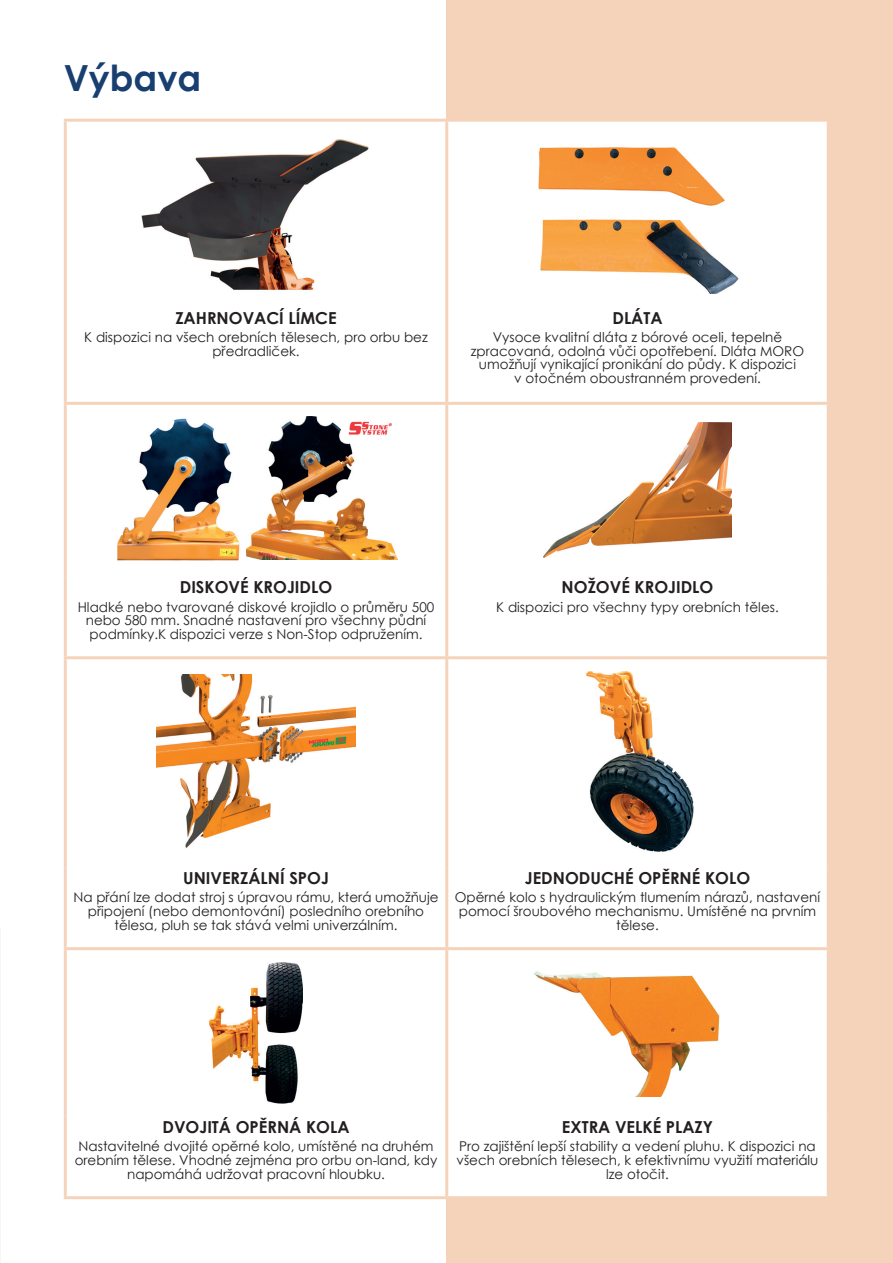
<style>
.page{position:relative;width:893px;height:1263px;background:#fff}
.page>*{position:absolute;margin:0;border:0;box-sizing:border-box;transform-origin:0 0}
.t1{font:700 36px "Century Gothic";color:#183f6f}
.t2{font:700 16.5px "Century Gothic";color:#231f20}
.t3{font:13.5px/13.8px "Century Gothic";color:#231f20;text-align:center}
</style>
<div class="page">
<div style="left:446px;top:0;width:447px;height:1263px;background:#f5d3bb"></div>
<div style="left:448px;top:122px;width:379px;height:1074px;background:#fff"></div>
<hr style="left:64px;top:119px;width:383px;height:3px;background:#f5d3bb">
<hr style="left:64px;top:122px;width:3px;height:185px;background:#f5d3bb">
<hr style="left:445px;top:122px;width:3px;height:185px;background:#f5d3bb">
<hr style="left:64px;top:307px;width:3px;height:95px;background:#f5d3bb">
<hr style="left:445px;top:307px;width:3px;height:95px;background:#f5d3bb">
<hr style="left:64px;top:402px;width:383px;height:3px;background:#f5d3bb">
<hr style="left:64px;top:405px;width:3px;height:172px;background:#f5d3bb">
<hr style="left:447px;top:402px;width:383px;height:3px;background:#f5d3bb">
<hr style="left:445px;top:405px;width:3px;height:172px;background:#f5d3bb">
<hr style="left:64px;top:577px;width:3px;height:79px;background:#f5d3bb">
<hr style="left:445px;top:577px;width:3px;height:79px;background:#f5d3bb">
<hr style="left:64px;top:656px;width:383px;height:3px;background:#f5d3bb">
<hr style="left:64px;top:659px;width:3px;height:209px;background:#f5d3bb">
<hr style="left:447px;top:656px;width:383px;height:3px;background:#f5d3bb">
<hr style="left:445px;top:659px;width:3px;height:209px;background:#f5d3bb">
<hr style="left:64px;top:868px;width:3px;height:79px;background:#f5d3bb">
<hr style="left:445px;top:868px;width:3px;height:79px;background:#f5d3bb">
<hr style="left:64px;top:947px;width:383px;height:3px;background:#f5d3bb">
<hr style="left:64px;top:950px;width:3px;height:167px;background:#f5d3bb">
<hr style="left:447px;top:947px;width:383px;height:3px;background:#f5d3bb">
<hr style="left:445px;top:950px;width:3px;height:167px;background:#f5d3bb">
<hr style="left:64px;top:1117px;width:3px;height:79px;background:#f5d3bb">
<hr style="left:445px;top:1117px;width:3px;height:79px;background:#f5d3bb">
<hr style="left:64px;top:1196px;width:383px;height:3px;background:#f5d3bb">
<img style="left:141px;top:139px;width:228px;height:151px">
<img style="left:515px;top:134px;width:245px;height:159px">
<img style="left:117px;top:418px;width:123px;height:143px">
<img style="left:246px;top:417px;width:151px;height:143px">
<img style="left:348px;top:419px;width:44px;height:16px">
<img style="left:544px;top:422px;width:187px;height:136px">
<img style="left:156px;top:674px;width:200px;height:174px">
<img style="left:578px;top:671px;width:119px;height:183px">
<img style="left:209px;top:962px;width:94px;height:141px">
<img style="left:524px;top:968px;width:227px;height:129px">
<h1 class="t1" style="left:64px;top:50px;width:139px">Výbava</h1>
<p class="t2" style="left:175px;top:305px;width:163px">ZAHRNOVACÍ LÍMCE</p>
<p class="t3" style="left:84px;top:330px;width:345px">K dispozici na všech orebních tělesech, pro orbu bez předradliček.</p>
<p class="t2" style="left:612px;top:305px;width:52px">DLÁTA</p>
<p class="t3" style="left:471px;top:330px;width:335px">Vysoce kvalitní dláta z bórové oceli, tepelně zpracovaná, odolná vůči opotřebení. Dláta MORO umožňují vynikající pronikání do půdy. K dispozici<br>v otočném oboustranném provedení.</p>
<p class="t2" style="left:180px;top:575px;width:154px">DISKOVÉ KROJIDLO</p>
<p class="t3" style="left:78px;top:600px;width:358px">Hladké nebo tvarované diskové krojidlo o průměru 500 nebo 580 mm. Snadné nastavení pro všechny půdní podmínky.K dispozici verze s Non-Stop odpružením.</p>
<p class="t2" style="left:562px;top:575px;width:153px">NOŽOVÉ KROJIDLO</p>
<p class="t3" style="left:496px;top:600px;width:284px">K dispozici pro všechny typy orebních těles.</p>
<p class="t2" style="left:183px;top:866px;width:147px">UNIVERZÁLNÍ SPOJ</p>
<p class="t3" style="left:73px;top:890px;width:367px">Na přání lze dodat stroj s úpravou rámu, která umožňuje připojení (nebo demontování) posledního orebního tělesa, pluh se tak stává velmi univerzálním.</p>
<p class="t2" style="left:525px;top:866px;width:227px">JEDNODUCHÉ OPĚRNÉ KOLO</p>
<p class="t3" style="left:455px;top:890px;width:367px">Opěrné kolo s hydraulickým tlumením nárazů, nastavení pomocí šroubového mechanismu. Umístěné na prvním tělese.</p>
<p class="t2" style="left:162px;top:1115px;width:189px">DVOJITÁ OPĚRNÁ KOLA</p>
<p class="t3" style="left:75px;top:1139px;width:364px">Nastavitelné dvojité opěrné kolo, umístěné na druhém orebním tělese. Vhodné zejména pro orbu on-land, kdy napomáhá udržovat pracovní hloubku.</p>
<p class="t2" style="left:562px;top:1115px;width:153px">EXTRA VELKÉ PLAZY</p>
<p class="t3" style="left:457px;top:1139px;width:363px">Pro zajištění lepší stability a vedení pluhu. K dispozici na všech orebních tělesech, k efektivnímu využití materiálu lze otočit.</p>
</div>
